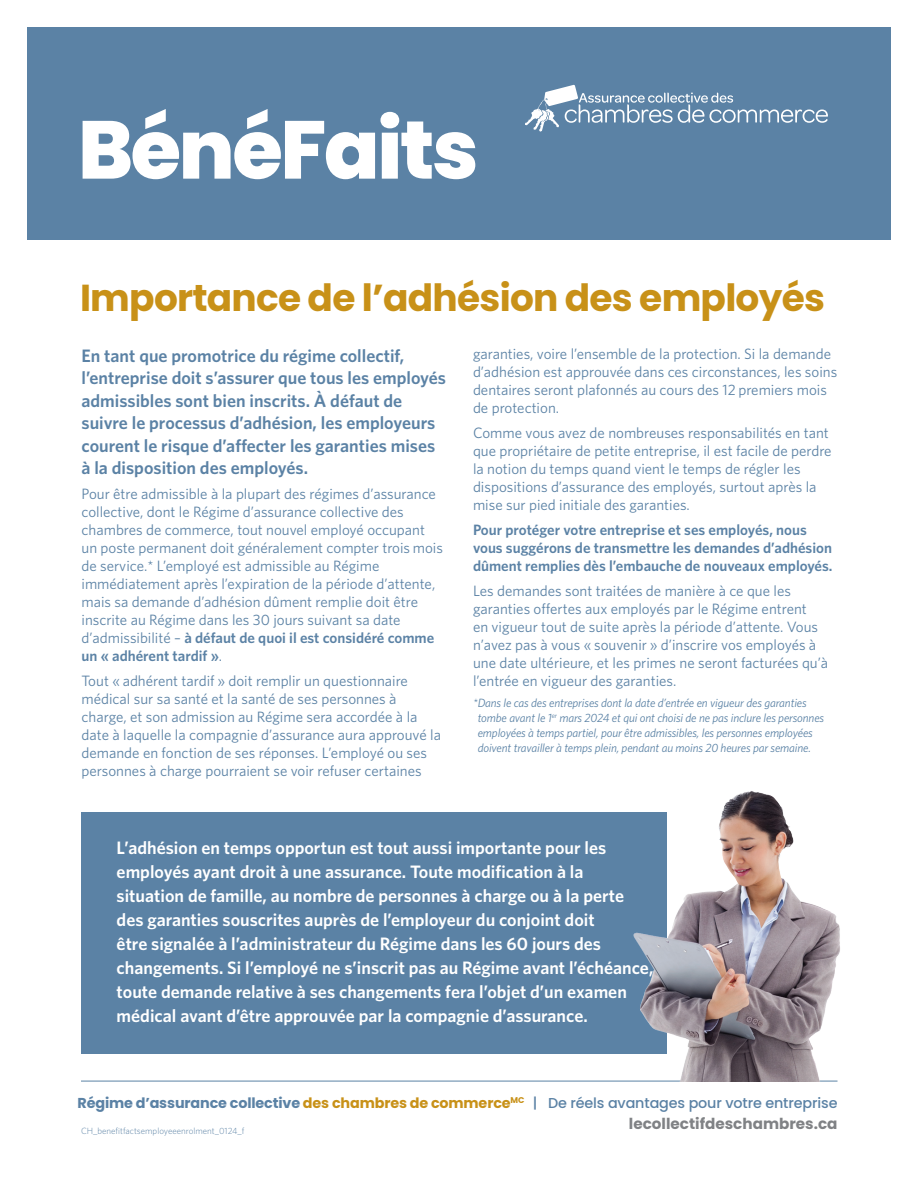
<style>
.page{position:relative;width:918px;height:1188px;background:#fff}
.page>*{position:absolute;margin:0;border:0;box-sizing:border-box;transform-origin:0 0}
.Headers{font:800 81.9px "Poppins";letter-spacing:-.03em;color:#fff}
.Headers-2{font:700 37.5px "Poppins";letter-spacing:-.02em;color:#c89118}
.pullquote{font:600 18px/24px "Whitney";color:#fff}
.Intro_Paragraph{font:600 18px/22.5px "Whitney";color:#5b82a5}
.t1{font:700 15.15px "Poppins";color:#808285}
.Body{font:15px/18px "Whitney";color:#5b82a5}
.Body-2{font:600 15px/18px "Whitney";color:#5b82a5}
.t2{font:500 14.4px "Poppins";letter-spacing:-.01em;color:#5b82a5}
.Body-3{font:italic 12px/15px "Whitney";letter-spacing:-.01em;color:#5b82a5}
.Body-4{font:300 9px "Whitney";color:#5b82a5}
.s1{font-weight:600}
.s2{font-weight:700}
.s3{font-weight:700;color:#c89118}
</style>
<div class="page">
<div style="left:27px;top:27px;width:864px;height:213px;background:#5b82a5"></div>
<svg style="left:525px;top:85px;width:303px;height:47px"></svg>
<hr style="left:81px;top:1081px;width:757px;height:1px;background:#5b82a5">
<div style="left:82px;top:812px;width:585px;height:242px;background:#5b82a5"></div>
<img style="left:627px;top:791px;width:213px;height:290px">
<p class="Headers" style="left:78px;top:102px;width:402px">BénéFaits</p>
<p class="Headers-2" style="left:80px;top:276px;width:747px">Importance de l’adhésion des employés</p>
<p class="Intro_Paragraph" style="left:82px;top:344px;width:366px">En tant que promotrice du régime collectif, l’entreprise doit s’assurer que tous les employés admissibles sont bien inscrits. À défaut de suivre le processus d’adhésion, les employeurs courent le risque d’affecter les garanties mises à la disposition des employés.</p>
<p class="Body" style="left:82px;top:484px;width:363px">Pour être admissible à la plupart des régimes d’assurance collective, dont le Régime d’assurance collective des chambres de commerce, tout nouvel employé occupant un poste permanent doit généralement compter trois mois de service.* L’employé est admissible au Régime immédiatement après l’expiration de la période d’attente, mais sa demande d’adhésion dûment remplie doit être inscrite au Régime dans les 30 jours suivant sa date d’admissibilité – <span class="s1">à défaut de quoi il est considéré comme un « adhérent tardif »</span>.</p>
<p class="Body" style="left:82px;top:671px;width:361px">Tout « adhérent tardif » doit remplir un questionnaire médical sur sa santé et la santé de ses personnes à charge, et son admission au Régime sera accordée à la date à laquelle la compagnie d’assurance aura approuvé la demande en fonction de ses réponses. L’employé ou ses personnes à charge pourraient se voir refuser certaines</p>
<p class="Body" style="left:473px;top:345px;width:366px">garanties, voire l’ensemble de la protection. Si la demande d’adhésion est approuvée dans ces circonstances, les soins dentaires seront plafonnés au cours des 12 premiers mois de protection.</p>
<p class="Body" style="left:473px;top:423px;width:360px">Comme vous avez de nombreuses responsabilités en tant que propriétaire de petite entreprise, il est facile de perdre la notion du temps quand vient le temps de régler les dispositions d’assurance des employés, surtout après la mise sur pied initiale des garanties.</p>
<p class="Body-2" style="left:473px;top:520px;width:361px">Pour protéger votre entreprise et ses employés, nous vous suggérons de transmettre les demandes d’adhésion dûment remplies dès l’embauche de nouveaux employés.</p>
<p class="Body" style="left:473px;top:581px;width:357px">Les demandes sont traitées de manière à ce que les garanties offertes aux employés par le Régime entrent<br>en vigueur tout de suite après la période d’attente. Vous n’avez pas à vous « souvenir » d’inscrire vos employés à une date ultérieure, et les primes ne seront facturées qu’à l’entrée en vigueur des garanties.</p>
<p class="Body-3" style="left:478px;top:695px;width:348px;text-indent:-5px">*Dans le cas des entreprises dont la date d’entrée en vigueur des garanties tombe avant le 1<sup>er</sup> mars 2024 et qui ont choisi de ne pas inclure les personnes employées à temps partiel, pour être admissibles, les personnes employées doivent travailler à temps plein, pendant au moins 20 heures par semaine.</p>
<p class="pullquote" style="left:117px;top:835px;width:538px">L’adhésion en temps opportun est tout aussi importante pour les employés ayant droit à une assurance. Toute modification à la situation de famille, au nombre de personnes à charge ou à la perte des garanties souscrites auprès de l’employeur du conjoint doit<br>être signalée à l’administrateur du Régime dans les 60 jours des changements. Si l’employé ne s’inscrit pas au Régime avant l’échéance, toute demande relative à ses changements fera l’objet d’un examen médical avant d’être approuvée par la compagnie d’assurance.</p>
<p class="t2" style="left:77px;top:1095px;width:762px"><span class="s2">Régime d’assurance collective</span> <span class="s3">des chambres de commerce</span><sup>MC</sup> | De réels avantages pour votre entreprise</p>
<p class="t1" style="left:629px;top:1115px;width:210px">lecollectifdeschambres.ca</p>
<p class="Body-4" style="left:81px;top:1125px;width:165px">CH_benefitfactsemployeeenrolment_0124_f</p>
</div>
